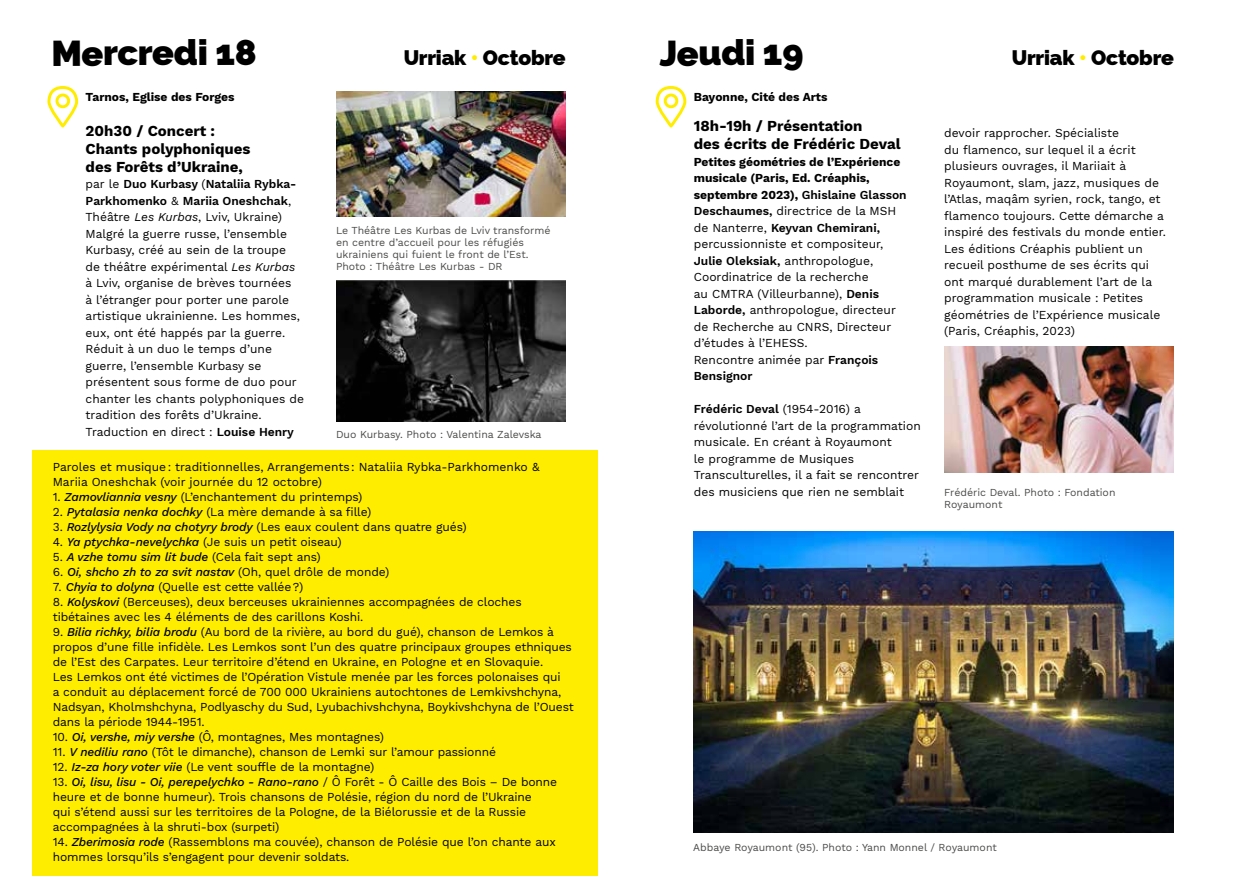
<style>
.page{position:relative;width:1259px;height:893px;background:#fff}
.page>*{position:absolute;margin:0;border:0;box-sizing:border-box;transform-origin:0 0}
.t1{font:800 36px "Raleway";letter-spacing:-.015em;color:#000}
.t2{font:800 21px "Raleway";letter-spacing:-.015em;color:#000}
.t3{font:700 15px/18px "Work Sans";color:#000}
.t4{font:12px/16.5px "Work Sans";letter-spacing:-.01em;color:#000}
.t5{font:italic 500 12px "Work Sans";letter-spacing:-.01em;color:#000}
.t6{font:700 12px "Work Sans";color:#000}
.t7{font:10.5px/12px "Work Sans";color:#4a4a49}
.s1{color:#ffed00}
.s2{font-weight:600}
.s3{font-style:italic}
.s4{font-weight:700}
.s5{font-weight:500;font-style:italic}
.s6{font-weight:400;font-style:normal}
</style>
<div class="page">
<div style="left:32px;top:450px;width:565px;height:425px;background:#ffed00"></div>
<svg style="left:47px;top:86px;width:32px;height:42px"></svg>
<svg style="left:655px;top:86px;width:32px;height:42px"></svg>
<img style="left:336px;top:92px;width:229px;height:124px">
<img style="left:693px;top:531px;width:481px;height:302px">
<img style="left:944px;top:346px;width:229px;height:127px">
<img style="left:336px;top:280px;width:229px;height:142px">
<h1 class="t1" style="left:51px;top:32px;width:207px">Mercredi 18</h1>
<h2 class="t2" style="left:404px;top:45px;width:164px">Urriak <span class="s1">•</span> Octobre</h2>
<h1 class="t1" style="left:659px;top:32px;width:146px">Jeudi 19</h1>
<h2 class="t2" style="left:1012px;top:45px;width:164px">Urriak <span class="s1">•</span> Octobre</h2>
<p class="t6" style="left:86px;top:90px;width:150px">Tarnos, Eglise des Forges</p>
<p class="t3" style="left:86px;top:123px;width:166px">20h30 / Concert :<br>Chants polyphoniques des Forêts d’Ukraine,</p>
<p class="t4" style="left:86px;top:177px;width:220px">par le <span class="s2">Duo Kurbasy</span> (<span class="s2">Nataliia Rybka-Parkhomenko</span> &amp; <span class="s2">Mariia Oneshchak</span>, Théâtre <span class="s3">Les Kurbas</span>, Lviv, Ukraine)<br>Malgré la guerre russe, l’ensemble Kurbasy, créé au sein de la troupe<br>de théâtre expérimental <span class="s3">Les Kurbas </span>à Lviv, organise de brèves tournées<br>à l’étranger pour porter une parole artistique ukrainienne. Les hommes, eux, ont été happés par la guerre.<br>Réduit à un duo le temps d’une guerre, l’ensemble Kurbasy se présentent sous forme de duo pour chanter les chants polyphoniques de tradition des forêts d’Ukraine.<br>Traduction en direct : <span class="s2">Louise Henry</span></p>
<p class="t6" style="left:694px;top:90px;width:135px">Bayonne, Cité des Arts</p>
<p class="t3" style="left:694px;top:118px;width:208px">18h-19h / Présentation<br>des écrits de Frédéric Deval</p>
<p class="t4" style="left:694px;top:154px;width:214px"><span class="s4">Petites géométries de l’Expérience musicale (Paris, Ed. Créaphis, septembre 2023),</span> <span class="s2">Ghislaine Glasson<br>Deschaumes,</span> directrice de la MSH de Nanterre, <span class="s2">Keyvan Chemirani, </span>percussionniste et compositeur,<br><span class="s2">Julie Oleksiak,</span> anthropologue,<br>Coordinatrice de la recherche<br>au CMTRA (Villeurbanne), <span class="s2">Denis<br>Laborde,</span> anthropologue, directeur de Recherche au CNRS, Directeur d’études à l’EHESS.<br>Rencontre animée par <span class="s2">François<br>Bensignor</span></p>
<p class="t4" style="left:694px;top:402px;width:228px"><span class="s2">Frédéric Deval</span> (1954-2016) a révolutionné l’art de la programmation musicale. En créant à Royaumont<br>le programme de Musiques Transculturelles, il a fait se rencontrer des musiciens que rien ne semblait</p>
<p class="t4" style="left:944px;top:125px;width:223px">devoir rapprocher. Spécialiste<br>du flamenco, sur lequel il a écrit plusieurs ouvrages, il Mariiait à Royaumont, slam, jazz, musiques de l’Atlas, maqâm syrien, rock, tango, et flamenco toujours. Cette démarche a inspiré des festivals du monde entier.<br>Les éditions Créaphis publient un recueil posthume de ses écrits qui ont marqué durablement l’art de la programmation musicale : Petites géométries de l’Expérience musicale (Paris, Créaphis, 2023)</p>
<p class="t7" style="left:336px;top:225px;width:216px">Le Théâtre Les Kurbas de Lviv transformé en centre d’accueil pour les réfugiés ukrainiens qui fuient le front de l’Est.<br>Photo : Théâtre Les Kurbas - DR</p>
<p class="t7" style="left:336px;top:429px;width:207px">Duo Kurbasy. Photo : Valentina Zalevska</p>
<p class="t4" style="left:53px;top:460px;width:488px;line-height:15px">Paroles et musique: traditionnelles, Arrangements: Nataliia Rybka-Parkhomenko &amp;<br>Mariia Oneshchak (voir journée du 12 octobre)</p>
<p class="t4" style="left:53px;top:490px;width:311px">1. <span class="s5">Zamovliannia vesny</span> (L’enchantement du printemps)</p>
<p class="t4" style="left:53px;top:505px;width:320px">2. <span class="s5">Pytalasia nenka dochky</span> (La mère demande à sa fille)</p>
<p class="t4" style="left:53px;top:520px;width:415px">3. <span class="s5">Rozlylysia Vody na chotyry brody</span> (Les eaux coulent dans quatre gués)</p>
<p class="t4" style="left:53px;top:535px;width:290px">4. <span class="s5">Ya ptychka-nevelychka</span> (Je suis un petit oiseau)</p>
<p class="t4" style="left:53px;top:550px;width:269px">5. <span class="s5">A vzhe tomu sim lit bude</span> (Cela fait sept ans)</p>
<p class="t5" style="left:53px;top:563px;width:338px"><span class="s6">6.</span> Oi, shcho zh to za svit nastav <span class="s6">(Oh, quel drôle de monde)</span></p>
<p class="t4" style="left:53px;top:580px;width:252px">7. <span class="s5">Chyia to dolyna</span> (Quelle est cette vallée?)</p>
<p class="t4" style="left:53px;top:595px;width:470px;line-height:15px">8. <span class="s5">Kolyskovi</span> (Berceuses), deux berceuses ukrainiennes accompagnées de cloches tibétaines avec les 4 éléments de des carillons Koshi.</p>
<p class="t4" style="left:53px;top:625px;width:523px;line-height:15px">9. <span class="s5">Bilia richky, bilia brodu</span> (Au bord de la rivière, au bord du gué), chanson de Lemkos à propos d’une fille infidèle. Les Lemkos sont l’un des quatre principaux groupes ethniques de l’Est des Carpates. Leur territoire d’étend en Ukraine, en Pologne et en Slovaquie.<br>Les Lemkos ont été victimes de l’Opération Vistule menée par les forces polonaises qui<br>a conduit au déplacement forcé de 700 000 Ukrainiens autochtones de Lemkivshchyna, Nadsyan, Kholmshchyna, Podlyaschy du Sud, Lyubachivshchyna, Boykivshchyna de l’Ouest dans la période 1944-1951.</p>
<p class="t4" style="left:53px;top:730px;width:333px">10. <span class="s5">Oi, vershe, miy vershe</span> (Ô, montagnes, Mes montagnes)</p>
<p class="t4" style="left:53px;top:745px;width:445px">11. <span class="s5">V nediliu rano</span> (Tôt le dimanche), chanson de Lemki sur l’amour passionné</p>
<p class="t4" style="left:53px;top:760px;width:323px">12. <span class="s5">Iz-za hory voter viie</span> (Le vent souffle de la montagne)</p>
<p class="t4" style="left:53px;top:775px;width:506px;line-height:15px">13. <span class="s5">Oi, lisu, lisu - Oi, perepelychko - Rano-rano</span> / Ô Forêt - Ô Caille des Bois – De bonne heure et de bonne humeur). Trois chansons de Polésie, région du nord de l’Ukraine<br>qui s’étend aussi sur les territoires de la Pologne, de la Biélorussie et de la Russie accompagnées à la shruti-box (surpeti)</p>
<p class="t4" style="left:53px;top:835px;width:504px;line-height:15px">14. <span class="s5">Zberimosia rode</span> (Rassemblons ma couvée), chanson de Polésie que l’on chante aux hommes lorsqu’ils s’engagent pour devenir soldats.</p>
<p class="t7" style="left:693px;top:842px;width:305px">Abbaye Royaumont (95). Photo : Yann Monnel / Royaumont</p>
<p class="t7" style="left:944px;top:487px;width:173px">Frédéric Deval. Photo : Fondation<br>Royaumont</p>
</div>
